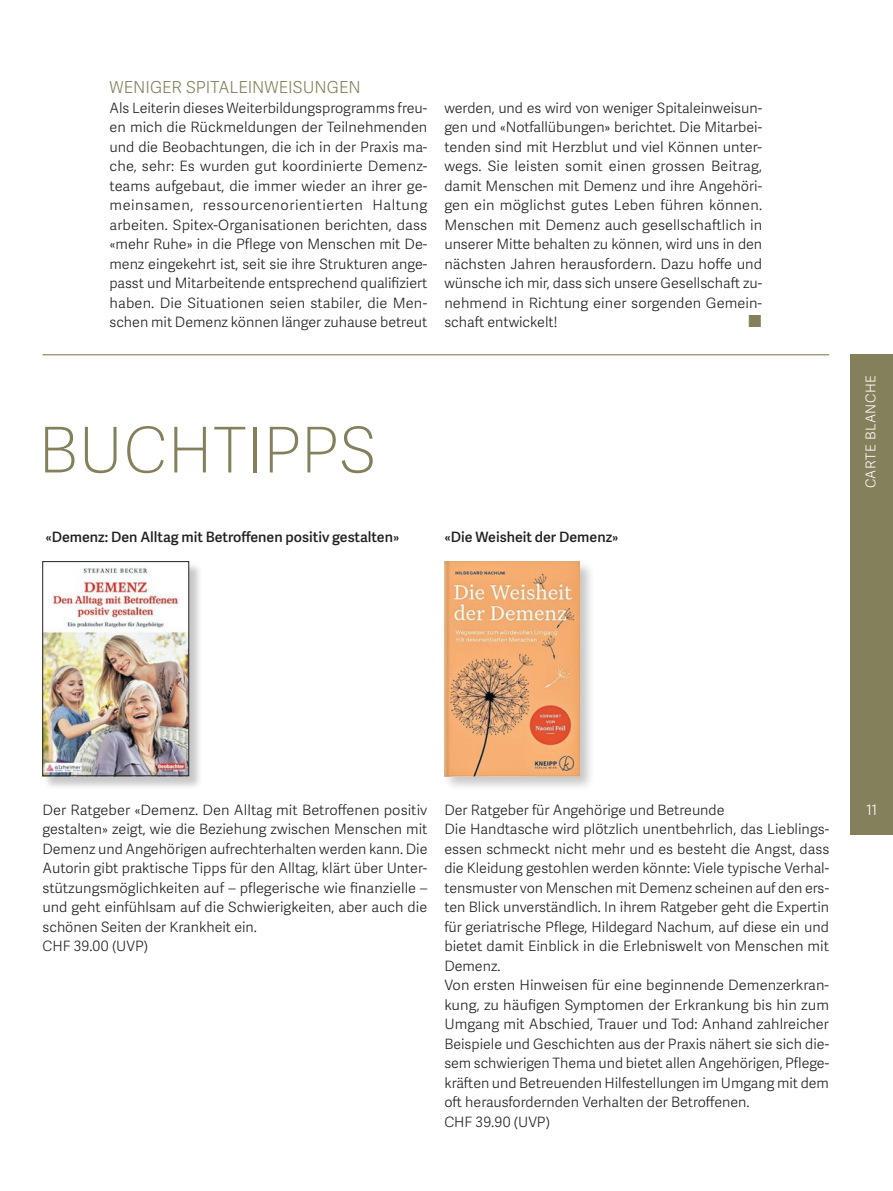
<style>
.page{position:relative;width:893px;height:1191px;background:#fff}
.page>*{position:absolute;margin:0;border:0;box-sizing:border-box;transform-origin:0 0}
.t1{font:100 63px "Adelle Sans";letter-spacing:-.005em;color:#84805b}
.t2{font:300 24px "Adelle Sans";color:#84805b}
.t3{font:300 16.5px "Adelle Sans";color:#84805b}
.t4{font:300 14.7px "Adelle Sans";color:#fff}
.t5{font:300 14.25px/19.5px "Adelle Sans";color:#231f20;text-align:justify}
.t6{font:600 14.25px "Adelle Sans";color:#231f20}
.t7{font:300 13.5px "Adelle Sans";letter-spacing:.04em;color:#fff}
</style>
<div class="page">
<hr style="left:43px;top:354px;width:786px;height:1px;background:#84805b">
<div style="left:43px;top:562px;width:160px;height:227px;background:#231f20;opacity:.25"></div>
<img style="left:45px;top:563px;width:142px;height:211px">
<div style="left:43px;top:561px;width:146px;height:215px;border:1px solid #231f20"></div>
<div style="left:443px;top:560px;width:152px;height:231px;background:#231f20;opacity:.25"></div>
<img style="left:444px;top:561px;width:136px;height:215px">
<div style="left:850px;top:354px;width:43px;height:480px;background:#84805b"></div>
<p class="t3" style="left:110px;top:78px;width:253px">WENIGER SPITALEINWEISUNGEN</p>
<p class="t5" style="left:109px;top:98px;width:319px">Als Leiterin dieses Weiterbildungsprogramms freu&shy;en mich die Rückmeldungen der Teilnehmenden und die Beobachtungen, die ich in der Praxis ma&shy;che, sehr: Es wurden gut koordinierte Demenz&shy;teams aufgebaut, die immer wieder an ihrer ge&shy;meinsamen, ressourcenorientierten Haltung arbeiten. Spitex-Organisationen berichten, dass «mehr Ruhe» in die Pflege von Menschen mit De&shy;menz eingekehrt ist, seit sie ihre Strukturen ange&shy;passt und Mitarbeitende entsprechend qualifiziert haben. Die Situationen seien stabiler, die Men&shy;schen mit Demenz können länger zuhause betreut</p>
<p class="t5" style="left:444px;top:98px;width:319px">werden, und es wird von weniger Spitaleinweisun&shy;gen und «Notfallübungen» berichtet. Die Mitarbei&shy;tenden sind mit Herzblut und viel Können unter&shy;wegs. Sie leisten somit einen grossen Beitrag, damit Menschen mit Demenz und ihre Angehöri&shy;gen ein möglichst gutes Leben führen können.<br>Menschen mit Demenz auch gesellschaftlich in unserer Mitte behalten zu können, wird uns in den nächsten Jahren herausfordern. Dazu hoffe und wünsche ich mir, dass sich unsere Gesellschaft zu&shy;nehmend in Richtung einer sorgenden Gemein&shy;schaft entwickelt!</p>
<h2 class="t2" style="left:748px;top:305px;width:16px">U</h2>
<h1 class="t1" style="left:38px;top:414px;width:339px">BUCHTIPPS</h1>
<p class="t6" style="left:45px;top:526px;width:356px">«Demenz: Den Alltag mit Betroffenen positiv gestalten»</p>
<p class="t6" style="left:444px;top:526px;width:176px">«Die Weisheit der Demenz»</p>
<p class="t7" style="left:863px;top:488px;width:115px;rotate:-90deg">CARTE BLANCHE</p>
<p class="t5" style="left:43px;top:800px;width:386px;text-align:left">Der Ratgeber «Demenz. Den Alltag mit Betroffenen positiv gestalten» zeigt, wie die Beziehung zwischen Menschen mit Demenz und Angehörigen aufrechterhalten werden kann. Die Autorin gibt praktische Tipps für den Alltag, klärt über Unter&shy;stützungsmöglichkeiten auf – pflegerische wie finanzielle – und geht einfühlsam auf die Schwierigkeiten, aber auch die schönen Seiten der Krankheit ein.<br>CHF 39.00 (UVP)</p>
<p class="t5" style="left:444px;top:800px;width:386px;text-align:left">Der Ratgeber für Angehörige und Betreunde<br>Die Handtasche wird plötzlich unentbehrlich, das Lieblings&shy;essen schmeckt nicht mehr und es besteht die Angst, dass die Kleidung gestohlen werden könnte: Viele typische Verhal&shy;tensmuster von Menschen mit Demenz scheinen auf den ers&shy;ten Blick unverständlich. In ihrem Ratgeber geht die Expertin für geriatrische Pflege, Hildegard Nachum, auf diese ein und bietet damit Einblick in die Erlebniswelt von Menschen mit Demenz.<br>Von ersten Hinweisen für eine beginnende Demenzerkran&shy;kung, zu häufigen Symptomen der Erkrankung bis hin zum Umgang mit Abschied, Trauer und Tod: Anhand zahlreicher Beispiele und Geschichten aus der Praxis nähert sie sich die&shy;sem schwierigen Thema und bietet allen Angehörigen, Pflege&shy;kräften und Betreuenden Hilfestellungen im Umgang mit dem oft herausfordernden Verhalten der Betroffenen.<br>CHF 39.90 (UVP)</p>
<p class="t4" style="left:866px;top:801px;width:13px">11</p>
</div>
